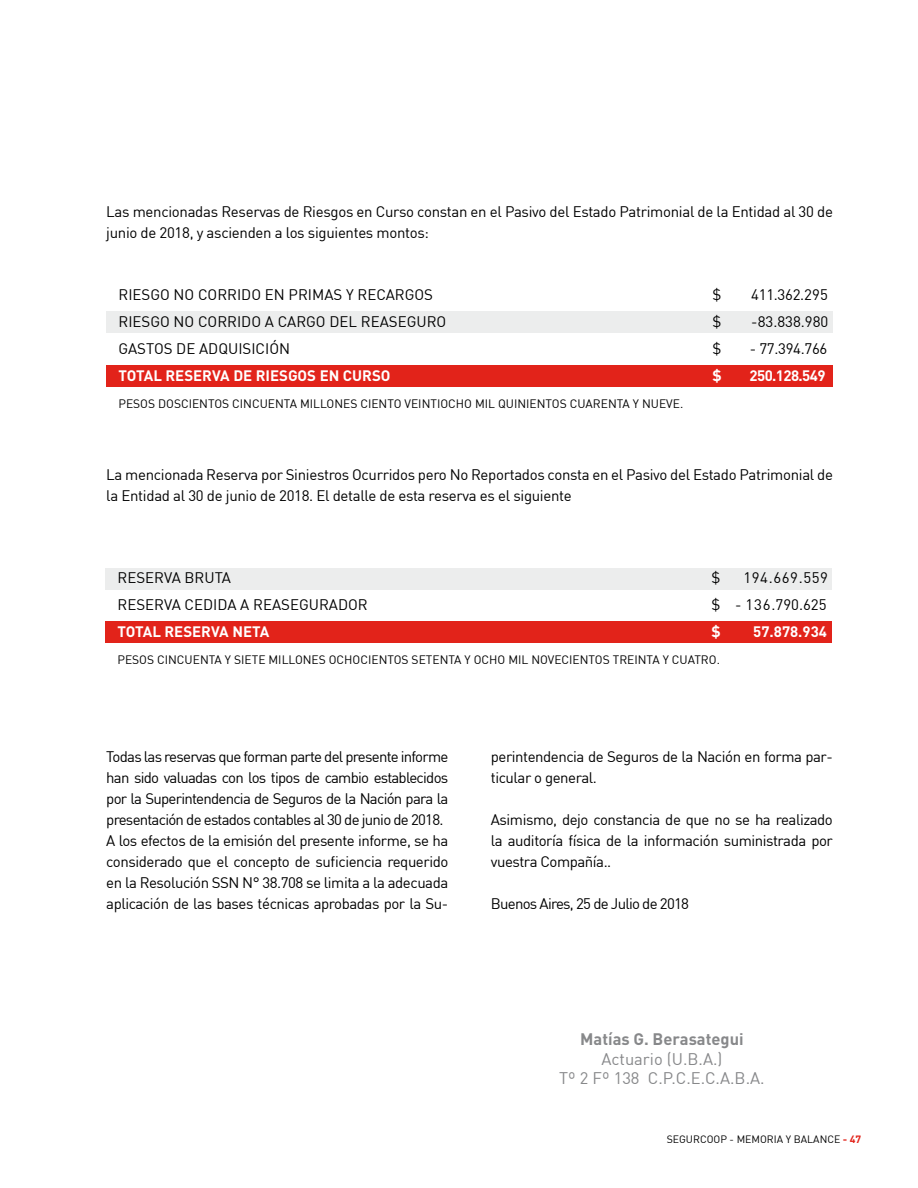
<style>
.page{position:relative;width:918px;height:1188px;background:#fff}
.page>*{position:absolute;margin:0;border:0;box-sizing:border-box;transform-origin:0 0}
.t1{font:16.5px/19.8px "DIN";color:#87888a;text-align:center}
.t2{font:700 16.5px "DIN Pro";color:#87888a}
.t3{font:15px/21px "DIN";letter-spacing:-.03em;color:#000}
.t4{font:15px/21px "DIN";letter-spacing:-.05em;color:#000}
.t5{font:15px "DIN";color:#000}
.t6{font:700 15px "DIN Pro";color:#fff}
.t7{font:700 15px "DIN Pro";letter-spacing:-.04em;color:#fff}
.t8{font:15px "DIN";letter-spacing:.04em;color:#000}
.t9{font:12px "DIN";color:#000}
.t10{font:10.5px "DIN";color:#000}
.s1{font-family:"DIN Pro";font-weight:700;color:#e2231a}
</style>
<div class="page">
<div style="left:106px;top:311px;width:727px;height:22px;background:#eceded"></div>
<div style="left:106px;top:365px;width:727px;height:22px;background:#e2231a"></div>
<div style="left:105px;top:568px;width:727px;height:22px;background:#eceded"></div>
<div style="left:105px;top:621px;width:727px;height:22px;background:#e2231a"></div>
<p class="t3" style="left:106px;top:201px;width:728px">Las mencionadas Reservas de Riesgos en Curso constan en el Pasivo del Estado Patrimonial de la Entidad al 30 de junio de 2018, y ascienden a los siguientes montos:</p>
<p class="t5" style="left:119px;top:286px;width:316px">RIESGO NO CORRIDO EN PRIMAS Y RECARGOS</p>
<p class="t3" style="left:713px;top:284px;width:10px">$</p>
<p class="t3" style="left:751px;top:284px;width:78px">411.362.295</p>
<p class="t5" style="left:119px;top:313px;width:329px">RIESGO NO CORRIDO A CARGO DEL REASEGURO</p>
<p class="t3" style="left:713px;top:311px;width:10px">$</p>
<p class="t3" style="left:751px;top:311px;width:79px">-83.838.980</p>
<p class="t5" style="left:119px;top:340px;width:173px">GASTOS DE ADQUISICIÓN</p>
<p class="t3" style="left:713px;top:338px;width:10px">$</p>
<p class="t3" style="left:750px;top:338px;width:79px">- 77.394.766</p>
<p class="t6" style="left:119px;top:366px;width:274px">TOTAL RESERVA DE RIESGOS EN CURSO</p>
<p class="t6" style="left:713px;top:366px;width:11px">$</p>
<p class="t7" style="left:750px;top:366px;width:77px">250.128.549</p>
<p class="t9" style="left:119px;top:397px;width:566px">PESOS DOSCIENTOS CINCUENTA MILLONES CIENTO VEINTIOCHO MIL QUINIENTOS CUARENTA Y NUEVE.</p>
<p class="t3" style="left:106px;top:464px;width:728px">La mencionada Reserva por Siniestros Ocurridos pero No Reportados consta en el Pasivo del Estado Patrimonial de la Entidad al 30 de junio de 2018. El detalle de esta reserva es el siguiente</p>
<p class="t5" style="left:118px;top:568px;width:115px">RESERVA BRUTA</p>
<p class="t3" style="left:712px;top:567px;width:10px">$</p>
<p class="t8" style="left:743px;top:568px;width:86px">194.669.559</p>
<p class="t5" style="left:118px;top:595px;width:252px">RESERVA CEDIDA A REASEGURADOR</p>
<p class="t5" style="left:712px;top:595px;width:117px">$ - 136.790.625</p>
<p class="t6" style="left:118px;top:621px;width:153px">TOTAL RESERVA NETA</p>
<p class="t6" style="left:712px;top:621px;width:11px">$</p>
<p class="t6" style="left:753px;top:621px;width:75px">57.878.934</p>
<p class="t9" style="left:118px;top:652px;width:604px">PESOS CINCUENTA Y SIETE MILLONES OCHOCIENTOS SETENTA Y OCHO MIL NOVECIENTOS TREINTA Y CUATRO.</p>
<p class="t4" style="left:106px;top:746px;width:344px">Todas las reservas que forman parte del presente informe han sido valuadas con los tipos de cambio establecidos por la Superintendencia de Seguros de la Nación para la presentación de estados contables al 30 de junio de 2018.<br>A los efectos de la emisión del presente informe, se ha considerado que el concepto de suficiencia requerido en la Resolución SSN N° 38.708 se limita a la adecuada aplicación de las bases técnicas aprobadas por la Su-</p>
<p class="t3" style="left:491px;top:746px;width:344px">perintendencia de Seguros de la Nación en forma par&shy;ticular o general.</p>
<p class="t3" style="left:491px;top:809px;width:344px;text-align:justify">Asimismo, dejo constancia de que no se ha realizado la auditoría física de la información suministrada por vuestra Compañía..</p>
<p class="t4" style="left:491px;top:893px;width:200px">Buenos Aires, 25 de Julio de 2018</p>
<p class="t2" style="left:580px;top:1028px;width:165px">Matías G. Berasategui</p>
<p class="t1" style="left:559px;top:1048px;width:207px">Actuario (U.B.A.)<br>Tº 2 Fº 138 C.P.C.E.C.A.B.A.</p>
<p class="t10" style="left:667px;top:1133px;width:196px">SEGURCOOP - MEMORIA Y BALANCE <span class="s1">- 47</span></p>
</div>
